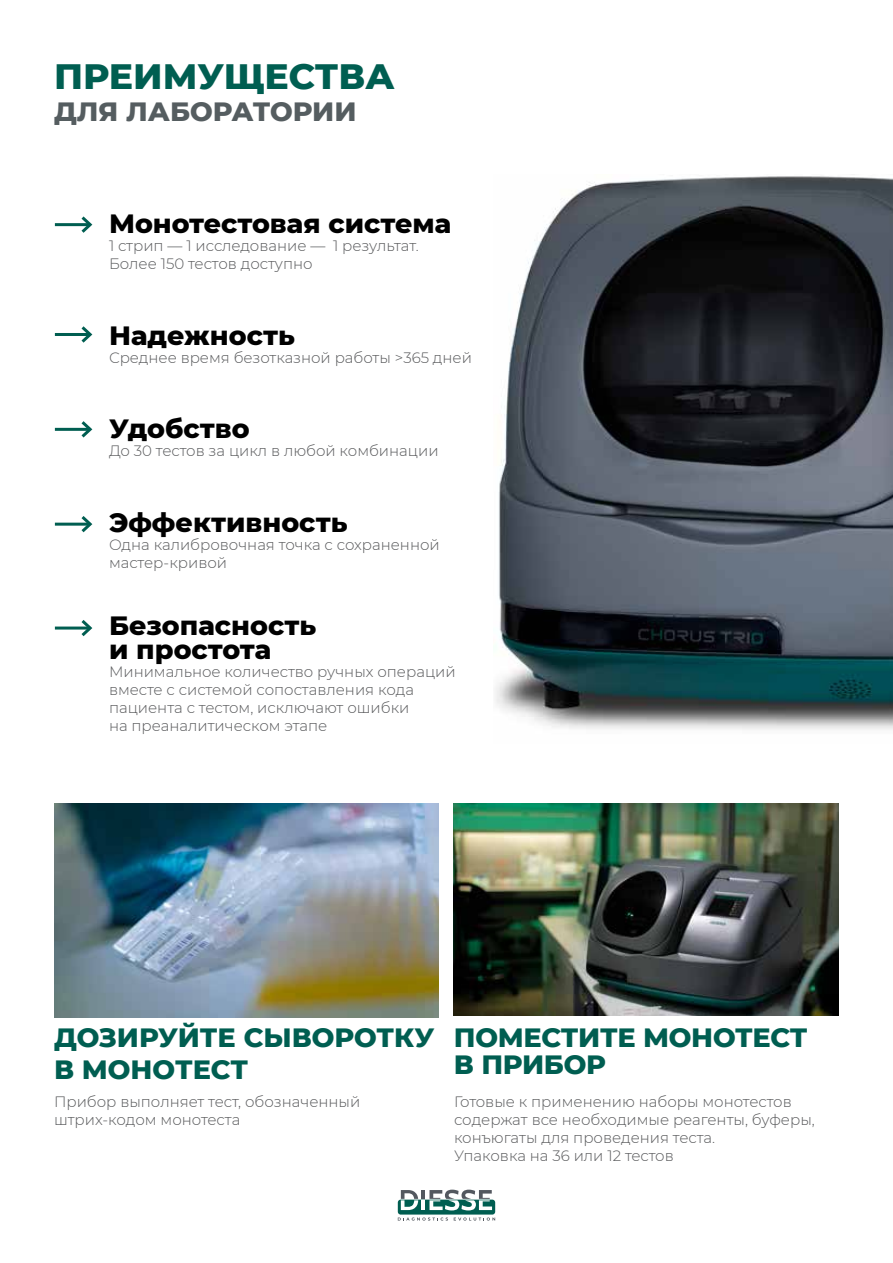
<style>
.page{position:relative;width:893px;height:1263px;background:#fff}
.page>*{position:absolute;margin:0;border:0;box-sizing:border-box;transform-origin:0 0}
.t1{font:800 36px "Montserrat";color:#005e51}
.t2{font:800 27px/24px "Montserrat";color:#000}
.t3{font:800 27px/32.4px "Montserrat";letter-spacing:-.01em;color:#005e51}
.t4{font:800 27px "Montserrat";color:#555d60}
.t5{font:300 15px/18px "Montserrat";color:#58595b}
</style>
<div class="page">
<img style="left:495px;top:176px;width:398px;height:554px">
<img style="left:54px;top:804px;width:384px;height:213px">
<img style="left:454px;top:804px;width:385px;height:211px">
<hr style="left:55px;top:223px;width:35px;height:3px;background:#005e51">
<svg style="left:78px;top:216px;width:15px;height:17px"></svg>
<hr style="left:55px;top:333px;width:35px;height:3px;background:#005e51">
<svg style="left:81px;top:326px;width:12px;height:17px"></svg>
<hr style="left:55px;top:428px;width:35px;height:3px;background:#005e51">
<svg style="left:78px;top:421px;width:15px;height:17px"></svg>
<hr style="left:55px;top:523px;width:35px;height:3px;background:#005e51">
<svg style="left:78px;top:516px;width:15px;height:17px"></svg>
<hr style="left:55px;top:626px;width:35px;height:3px;background:#005e51">
<svg style="left:78px;top:620px;width:15px;height:17px"></svg>
<svg style="left:398px;top:1199px;width:97px;height:15px"></svg>
<svg style="left:401px;top:1189px;width:91px;height:21px"></svg>
<svg style="left:398px;top:1217px;width:50px;height:3px"></svg>
<svg style="left:454px;top:1217px;width:41px;height:3px"></svg>
<h1 class="t1" style="left:54px;top:50px;width:342px">ПРЕИМУЩЕСТВА</h1>
<h2 class="t4" style="left:54px;top:92px;width:304px">ДЛЯ ЛАБОРАТОРИИ</h2>
<h2 class="t2" style="left:109px;top:210px;width:344px">Монотестовая система</h2>
<p class="t5" style="left:109px;top:236px;width:311px">1 стрип — 1 исследование — 1 результат.<br>Более 150 тестов доступно</p>
<h2 class="t2" style="left:109px;top:322px;width:187px">Надежность</h2>
<p class="t5" style="left:109px;top:348px;width:364px">Среднее время безотказной работы &gt;365 дней</p>
<h2 class="t2" style="left:109px;top:415px;width:142px">Удобство</h2>
<p class="t5" style="left:109px;top:442px;width:331px">До 30 тестов за цикл в любой комбинации</p>
<h2 class="t2" style="left:109px;top:509px;width:240px">Эффективность</h2>
<p class="t5" style="left:109px;top:535px;width:332px">Одна калибровочная точка с сохраненной мастер-кривой</p>
<h2 class="t2" style="left:109px;top:612px;width:209px">Безопасность и простота</h2>
<p class="t5" style="left:109px;top:662px;width:348px">Минимальное количество ручных операций вместе с системой сопоставления кода пациента с тестом, исключают ошибки<br>на преаналитическом этапе</p>
<h2 class="t3" style="left:54px;top:1019px;width:382px">ДОЗИРУЙТЕ СЫВОРОТКУ<br>В МОНОТЕСТ</h2>
<h2 class="t3" style="left:454px;top:1022px;width:355px;line-height:27px">ПОМЕСТИТЕ МОНОТЕСТ<br>В ПРИБОР</h2>
<p class="t5" style="left:54px;top:1092px;width:308px">Прибор выполняет тест, обозначенный штрих-кодом монотеста</p>
<p class="t5" style="left:454px;top:1092px;width:362px">Готовые к применению наборы монотестов содержат все необходимые реагенты, буферы, конъюгаты для проведения теста.<br>Упаковка на 36 или 12 тестов</p>
</div>
